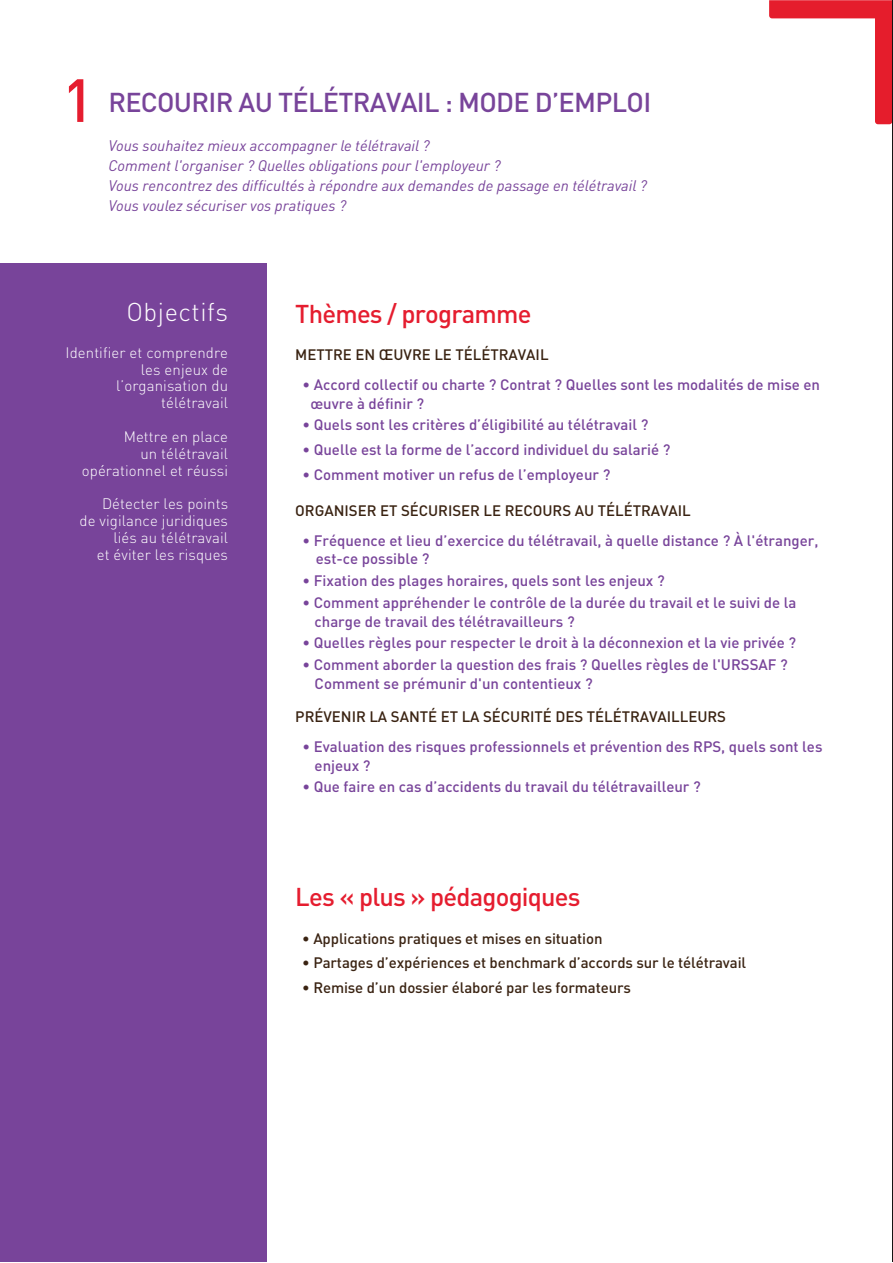
<style>
.page{position:relative;width:893px;height:1263px;background:#fff}
.page>*{position:absolute;margin:0;border:0;box-sizing:border-box;transform-origin:0 0}
.t1{font:500 60px "DIN";color:#e51d2f}
.t2{font:500 27px "DIN";letter-spacing:-.025em;color:#78449a}
.t3{font:500 25.5px "DIN";letter-spacing:-.03em;color:#e51d2f}
.t4{font:300 25.5px "DIN";letter-spacing:.02em;color:#fff}
.t5{font:italic 15.15px/20.2px "DIN Pro";color:#78449a}
.t6{font:500 15px/18.8px "DIN";color:#78449a}
.t7{font:500 15px "DIN";letter-spacing:-.005em;color:#3a2312}
.t8{font:300 15px/16.8px "DIN";letter-spacing:.005em;color:#fff;text-align:right}
.s1{color:#fff}
</style>
<div class="page">
<div style="left:0;top:264px;width:266px;height:998px;background:#78449a"></div>
<svg style="left:769px;top:0;width:123px;height:124px"></svg>
<hr style="left:892px;top:0;width:1px;height:1262px;background:#161413">
<h1 class="t1" style="left:62px;top:75px;width:33px">1</h1>
<h2 class="t2" style="left:108px;top:91px;width:544px">RECOURIR AU TÉLÉTRAVAIL : MODE D’EMPLOI</h2>
<p class="t5" style="left:108px;top:134px;width:540px">Vous souhaitez mieux accompagner le télétravail ?<br>Comment l'organiser ? Quelles obligations pour l'employeur ?<br>Vous rencontrez des difficultés à répondre aux demandes de passage en télétravail ?<br>Vous voulez sécuriser vos pratiques ?</p>
<h3 class="t4" style="left:126px;top:301px;width:103px">Objectifs</h3>
<h3 class="t3" style="left:295px;top:303px;width:238px">Thèmes / programme</h3>
<p class="t8" style="left:66px;top:345px;width:164px">Identifier et comprendre les enjeux de l’organisation du télétravail</p>
<p class="t8" style="left:82px;top:430px;width:148px">Mettre en place<br>un télétravail opérationnel et réussi</p>
<p class="t8" style="left:80px;top:497px;width:150px">Détecter les points<br>de vigilance juridiques liés au télétravail<br>et éviter les risques</p>
<p class="t7" style="left:295px;top:348px;width:255px">METTRE EN ŒUVRE LE TÉLÉTRAVAIL</p>
<p class="t6" style="left:295px;top:376px;width:526px;text-indent:7px">• Accord collectif ou charte ? Contrat ? Quelles sont les modalités de mise en <span class="s1">xx</span>œuvre à définir ?<span class="s1">?</span></p>
<p class="t6" style="left:302px;top:417px;width:347px">• Quels sont les critères d’éligibilité au télétravail ?</p>
<p class="t6" style="left:302px;top:441px;width:369px">• Quelle est la forme de l’accord individuel du salarié ?</p>
<p class="t6" style="left:302px;top:466px;width:309px">• Comment motiver un refus de l’employeur ?</p>
<p class="t7" style="left:295px;top:504px;width:397px">ORGANISER ET SÉCURISER LE RECOURS AU TÉLÉTRAVAIL</p>
<p class="t6" style="left:295px;top:532px;width:525px;text-indent:7px">• Fréquence et lieu d’exercice du télétravail, à quelle distance ? À l'étranger, <span class="s1">hh</span> est-ce possible ?</p>
<p class="t6" style="left:302px;top:573px;width:364px">• Fixation des plages horaires, quels sont les enjeux ?</p>
<p class="t6" style="left:295px;top:594px;width:535px;text-indent:7px">• Comment appréhender le contrôle de la durée du travail et le suivi de la <span class="s1">hh h h</span> charge de travail des télétravailleurs ?</p>
<p class="t6" style="left:302px;top:635px;width:495px">• Quelles règles pour respecter le droit à la déconnexion et la vie privée ?</p>
<p class="t6" style="left:295px;top:656px;width:494px;text-indent:7px">• Comment aborder la question des frais ? Quelles règles de l'URSSAF ? <span class="s1">h</span> Comment se prémunir d'un contentieux ?</p>
<p class="t7" style="left:295px;top:710px;width:432px">PRÉVENIR LA SANTÉ ET LA SÉCURITÉ DES TÉLÉTRAVAILLEURS</p>
<p class="t6" style="left:295px;top:738px;width:529px;text-indent:7px">• Evaluation des risques professionnels et prévention des RPS, quels sont les <span class="s1">h</span> enjeux ?</p>
<p class="t6" style="left:302px;top:779px;width:400px">• Que faire en cas d’accidents du travail du télétravailleur ?</p>
<h3 class="t3" style="left:295px;top:886px;width:287px">Les « plus » pédagogiques</h3>
<p class="t7" style="left:302px;top:932px;width:302px">• Applications pratiques et mises en situation</p>
<p class="t7" style="left:302px;top:956px;width:445px">• Partages d’expériences et benchmark d’accords sur le télétravail</p>
<p class="t7" style="left:302px;top:981px;width:330px">• Remise d’un dossier élaboré par les formateurs</p>
</div>
